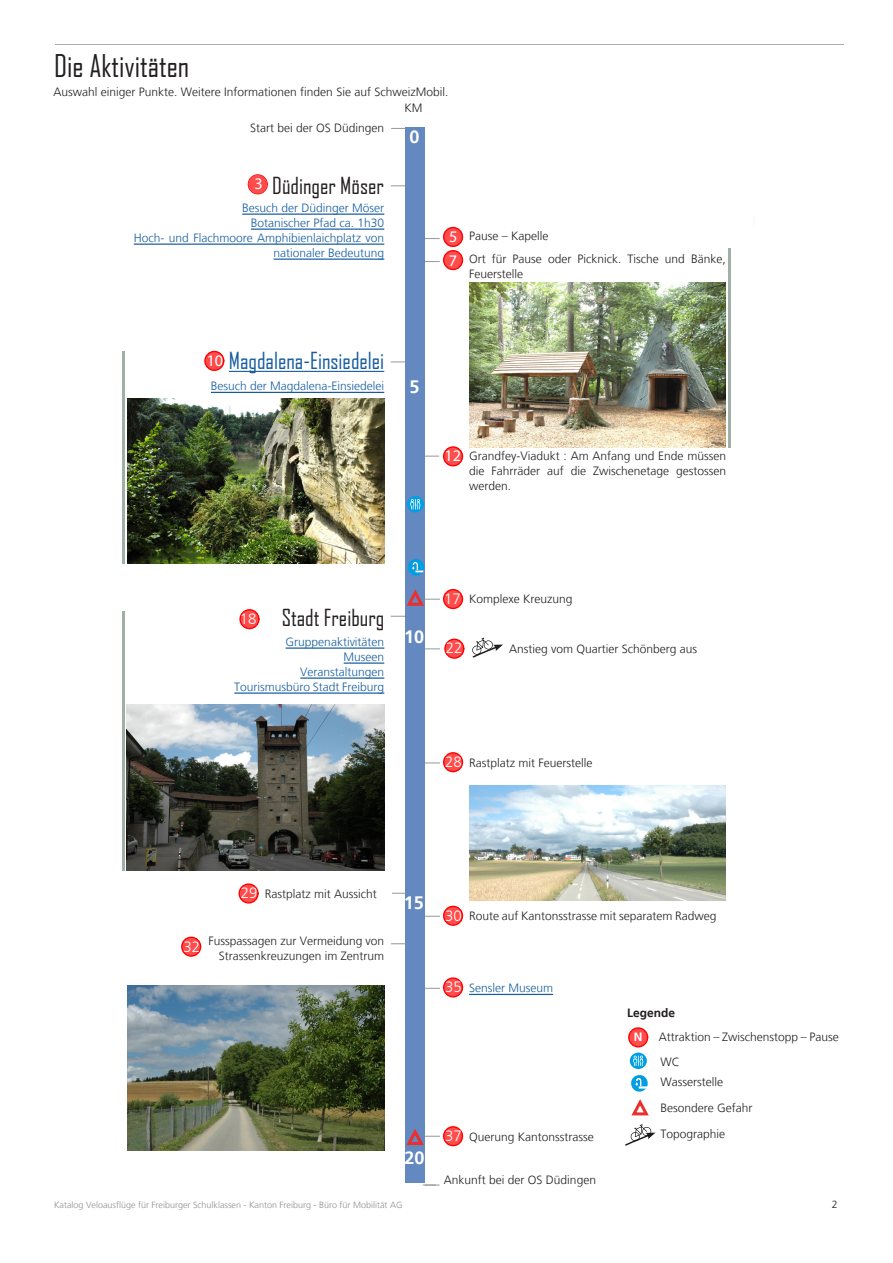
<style>
.page{position:relative;width:893px;height:1263px;background:#fff}
.page>*{position:absolute;margin:0;border:0;box-sizing:border-box;transform-origin:0 0}
.t1{font:30px "Agency FB";color:#231f20}
.t2{font:22.5px "Agency FB";color:#231f20}
.t3{font:22.5px "Agency FB";color:#175d9e}
.Style_de_paragraphe{font:700 18px "Frutiger";color:#fff}
.t4{font:16.2px "Myriad Pro";color:#fff}
.t5{font:300 15px "Frutiger";color:#fffefc}
.Texte_base{font:300 12px "Frutiger";color:#231f20}
.Texte_Colonne_KM{font:300 12px/15px "Frutiger";color:#231f20;text-align:justify}
.Texte_base-2{font:300 12px/15px "Frutiger";color:#175d9e;text-align:right}
.Texte_Colonne_KM-2{font:300 12px "Frutiger";color:#175d9e}
.Style_de_paragraphe-2{font:300 12px "Frutiger";color:#231f20}
.Texte_base-3{font:700 12px "Frutiger";color:#231f20}
.Texte_base-4{font:700 12px "Frutiger";color:#fff}
.t6{font:300 10.5px "Frutiger";color:#231f20}
.t7{font:300 9px "Frutiger";color:#8d8f92}
</style>
<div class="page">
<svg style="left:425px;top:456px;width:14px;height:1px"></svg>
<svg style="left:425px;top:649px;width:15px;height:1px"></svg>
<svg style="left:425px;top:763px;width:15px;height:1px"></svg>
<svg style="left:425px;top:238px;width:15px;height:1px"></svg>
<svg style="left:425px;top:261px;width:15px;height:1px"></svg>
<svg style="left:391px;top:616px;width:15px;height:1px"></svg>
<div style="left:406px;top:127px;width:19px;height:1056px;background:#6488c0"></div>
<div style="left:407px;top:496px;width:17px;height:16px;background:#009ee2;border-radius:50%"></div>
<svg style="left:410px;top:499px;width:10px;height:11px"></svg>
<svg style="left:423px;top:1185px;width:17px;height:1px"></svg>
<svg style="left:405px;top:589px;width:35px;height:18px"></svg>
<svg style="left:391px;top:128px;width:15px;height:1px"></svg>
<svg style="left:405px;top:1128px;width:35px;height:18px"></svg>
<svg style="left:391px;top:362px;width:15px;height:1px"></svg>
<svg style="left:391px;top:186px;width:15px;height:1px"></svg>
<svg style="left:392px;top:893px;width:14px;height:1px"></svg>
<svg style="left:391px;top:943px;width:15px;height:1px"></svg>
<svg style="left:425px;top:988px;width:15px;height:1px"></svg>
<svg style="left:425px;top:916px;width:15px;height:1px"></svg>
<hr style="left:55px;top:44px;width:789px;height:1px;background:#231f20">
<hr style="left:286px;top:647px;width:98px;height:2px;background:#175d9e">
<hr style="left:344px;top:662px;width:40px;height:2px;background:#175d9e">
<hr style="left:300px;top:677px;width:84px;height:2px;background:#175d9e">
<hr style="left:234px;top:692px;width:150px;height:2px;background:#175d9e">
<hr style="left:211px;top:392px;width:173px;height:1px;background:#175d9e">
<hr style="left:229px;top:371px;width:155px;height:1px;background:#175d9e">
<div style="left:444px;top:227px;width:19px;height:19px;background:#ff4d4d;border-radius:50%"></div>
<div style="left:443px;top:227px;width:20px;height:20px;border:1px solid #f00;border-radius:50%"></div>
<hr style="left:242px;top:213px;width:142px;height:2px;background:#175d9e">
<hr style="left:251px;top:228px;width:133px;height:2px;background:#175d9e">
<hr style="left:134px;top:243px;width:250px;height:2px;background:#175d9e">
<hr style="left:274px;top:258px;width:110px;height:2px;background:#175d9e">
<hr style="left:469px;top:994px;width:84px;height:1px;background:#175d9e">
<svg style="left:472px;top:638px;width:31px;height:20px"></svg>
<img style="left:469px;top:786px;width:257px;height:115px">
<img style="left:128px;top:985px;width:256px;height:166px">
<img style="left:128px;top:398px;width:256px;height:165px">
<img style="left:469px;top:282px;width:257px;height:165px">
<svg style="left:408px;top:559px;width:17px;height:17px"></svg>
<img style="left:127px;top:705px;width:257px;height:165px">
<div style="left:444px;top:447px;width:19px;height:19px;background:#ff4d4d;border-radius:50%"></div>
<div style="left:443px;top:446px;width:20px;height:20px;border:1px solid #f00;border-radius:50%"></div>
<div style="left:240px;top:610px;width:19px;height:19px;background:#ff4d4d;border-radius:50%"></div>
<div style="left:239px;top:609px;width:21px;height:20px;border:1px solid #f00;border-radius:50%"></div>
<div style="left:445px;top:639px;width:19px;height:19px;background:#ff4d4d;border-radius:50%"></div>
<div style="left:444px;top:639px;width:20px;height:20px;border:1px solid #f00;border-radius:50%"></div>
<div style="left:444px;top:753px;width:19px;height:19px;background:#ff4d4d;border-radius:50%"></div>
<div style="left:443px;top:752px;width:20px;height:20px;border:1px solid #f00;border-radius:50%"></div>
<div style="left:444px;top:590px;width:19px;height:18px;background:#ff4d4d;border-radius:50%"></div>
<div style="left:443px;top:589px;width:20px;height:20px;border:1px solid #f00;border-radius:50%"></div>
<div style="left:205px;top:351px;width:19px;height:19px;background:#ff4d4d;border-radius:50%"></div>
<div style="left:204px;top:351px;width:20px;height:20px;border:1px solid #f00;border-radius:50%"></div>
<div style="left:444px;top:251px;width:19px;height:19px;background:#ff4d4d;border-radius:50%"></div>
<div style="left:443px;top:250px;width:20px;height:20px;border:1px solid #f00;border-radius:50%"></div>
<div style="left:248px;top:174px;width:20px;height:20px;border:1px solid #f00;border-radius:50%"></div>
<div style="left:248px;top:175px;width:19px;height:19px;background:#ff4d4d;border-radius:50%"></div>
<div style="left:239px;top:884px;width:19px;height:19px;background:#ff4d4d;border-radius:50%"></div>
<div style="left:239px;top:883px;width:20px;height:20px;border:1px solid #f00;border-radius:50%"></div>
<div style="left:444px;top:906px;width:19px;height:19px;background:#ff4d4d;border-radius:50%"></div>
<div style="left:443px;top:906px;width:20px;height:20px;border:1px solid #f00;border-radius:50%"></div>
<div style="left:182px;top:937px;width:19px;height:19px;background:#ff4d4d;border-radius:50%"></div>
<div style="left:181px;top:936px;width:20px;height:21px;border:1px solid #f00;border-radius:50%"></div>
<div style="left:444px;top:1127px;width:19px;height:19px;background:#ff4d4d;border-radius:50%"></div>
<div style="left:443px;top:1126px;width:20px;height:20px;border:1px solid #f00;border-radius:50%"></div>
<div style="left:444px;top:978px;width:19px;height:19px;background:#ff4d4d;border-radius:50%"></div>
<div style="left:443px;top:977px;width:20px;height:20px;border:1px solid #f00;border-radius:50%"></div>
<hr style="left:122px;top:611px;width:3px;height:259px;background:#a0b0a6">
<hr style="left:122px;top:351px;width:3px;height:212px;background:#a0b0a6">
<hr style="left:728px;top:248px;width:3px;height:199px;background:#a0b0a6">
<svg style="left:630px;top:1052px;width:17px;height:17px"></svg>
<svg style="left:633px;top:1055px;width:10px;height:11px"></svg>
<svg style="left:631px;top:1099px;width:18px;height:17px"></svg>
<svg style="left:625px;top:1124px;width:30px;height:22px"></svg>
<svg style="left:631px;top:1075px;width:17px;height:17px"></svg>
<div style="left:629px;top:1028px;width:19px;height:19px;background:#ff4d4d;border-radius:50%"></div>
<div style="left:628px;top:1027px;width:20px;height:20px;border:1px solid #f00;border-radius:50%"></div>
<p class="t1" style="left:54px;top:47px;width:137px">Die Aktivitäten</p>
<p class="Texte_base" style="left:54px;top:85px;width:396px">Auswahl einiger Punkte. Weitere Informationen finden Sie auf SchweizMobil.</p>
<p class="Texte_base" style="left:250px;top:121px;width:136px">Start bei der OS Düdingen</p>
<h3 class="t4" style="left:254px;top:174px;width:10px">3</h3>
<p class="t2" style="left:272px;top:172px;width:113px">Düdinger Möser</p>
<p class="Texte_base-2" style="left:242px;top:200px;width:144px">Besuch der Düdinger Möser</p>
<p class="Texte_base-2" style="left:251px;top:215px;width:135px">Botanischer Pfad ca. 1h30</p>
<p class="Texte_base-2" style="left:134px;top:230px;width:252px">Hoch- und Flachmoore Amphibienlaichplatz von nationaler Bedeutung</p>
<p class="Style_de_paragraphe-2" style="left:405px;top:101px;width:19px">KM</p>
<p class="Style_de_paragraphe" style="left:409px;top:126px;width:12px">0</p>
<h3 class="t4" style="left:449px;top:227px;width:10px">5</h3>
<h3 class="t4" style="left:449px;top:250px;width:10px">7</h3>
<p class="Texte_base" style="left:469px;top:229px;width:81px">Pause – Kapelle</p>
<p class="Texte_Colonne_KM" style="left:469px;top:252px;width:258px">Ort für Pause oder Picknick. Tische und Bänke,<br>Feuerstelle</p>
<p class="t3" style="left:229px;top:346px;width:157px">Magdalena-Einsiedelei</p>
<h3 class="t4" style="left:207px;top:351px;width:18px">10</h3>
<p class="Texte_Colonne_KM-2" style="left:211px;top:379px;width:175px">Besuch der Magdalena-Einsiedelei</p>
<p class="Style_de_paragraphe" style="left:409px;top:376px;width:12px">5</p>
<h3 class="t4" style="left:444px;top:446px;width:18px">12</h3>
<p class="Texte_Colonne_KM" style="left:469px;top:449px;width:259px">Grandfey-Viadukt : Am Anfang und Ende müssen die Fahrräder auf die Zwischenetage gestossen werden.</p>
<p class="t2" style="left:282px;top:604px;width:104px">Stadt Freiburg</p>
<p class="Texte_Colonne_KM-2" style="left:286px;top:635px;width:100px">Gruppenaktivitäten</p>
<p class="Texte_Colonne_KM-2" style="left:344px;top:650px;width:42px">Museen</p>
<p class="Texte_Colonne_KM-2" style="left:300px;top:665px;width:86px">Veranstaltungen</p>
<p class="Texte_Colonne_KM-2" style="left:234px;top:680px;width:152px">Tourismusbüro Stadt Freiburg</p>
<p class="t5" style="left:240px;top:610px;width:18px">18</p>
<p class="Style_de_paragraphe" style="left:404px;top:626px;width:22px">10</p>
<p class="t5" style="left:444px;top:590px;width:18px">17</p>
<p class="Style_de_paragraphe-2" style="left:469px;top:592px;width:105px">Komplexe Kreuzung</p>
<p class="t5" style="left:446px;top:639px;width:18px">22</p>
<p class="Texte_base" style="left:509px;top:642px;width:190px">Anstieg vom Quartier Schönberg aus</p>
<p class="t5" style="left:445px;top:753px;width:18px">28</p>
<p class="Texte_base" style="left:469px;top:756px;width:125px">Rastplatz mit Feuerstelle</p>
<p class="t5" style="left:241px;top:885px;width:18px">29</p>
<p class="Texte_base" style="left:265px;top:887px;width:113px">Rastplatz mit Aussicht</p>
<p class="t5" style="left:183px;top:938px;width:18px">32</p>
<p class="Texte_Colonne_KM" style="left:208px;top:934px;width:177px;text-align:right">Fusspassagen zur Vermeidung von<br>Strassenkreuzungen im Zentrum</p>
<p class="Style_de_paragraphe" style="left:404px;top:892px;width:22px">15</p>
<p class="t5" style="left:445px;top:907px;width:18px">30</p>
<p class="Texte_base" style="left:469px;top:909px;width:249px">Route auf Kantonsstrasse mit separatem Radweg</p>
<p class="t5" style="left:445px;top:979px;width:18px">35</p>
<p class="Texte_base-2" style="left:469px;top:980px;width:86px">Sensler Museum</p>
<p class="Style_de_paragraphe" style="left:405px;top:1147px;width:22px">20</p>
<p class="t5" style="left:445px;top:1127px;width:18px">37</p>
<p class="Texte_base" style="left:469px;top:1130px;width:126px">Querung Kantonsstrasse</p>
<p class="Texte_base" style="left:444px;top:1173px;width:154px">Ankunft bei der OS Düdingen</p>
<p class="Texte_base-3" style="left:627px;top:1005px;width:50px">Legende</p>
<p class="Texte_base-4" style="left:634px;top:1030px;width:10px">N</p>
<p class="Texte_base" style="left:659px;top:1030px;width:181px">Attraktion – Zwischenstopp – Pause</p>
<p class="Texte_base" style="left:660px;top:1055px;width:21px">WC</p>
<p class="Texte_base" style="left:660px;top:1075px;width:64px">Wasserstelle</p>
<p class="Texte_base" style="left:660px;top:1101px;width:94px">Besondere Gefahr</p>
<p class="Texte_base" style="left:660px;top:1127px;width:66px">Topographie</p>
<p class="t7" style="left:54px;top:1200px;width:350px">Katalog Veloausflüge für Freiburger Schulklassen - Kanton Freiburg - Büro für Mobilität AG</p>
<p class="t6" style="left:832px;top:1198px;width:7px">2</p>
</div>
